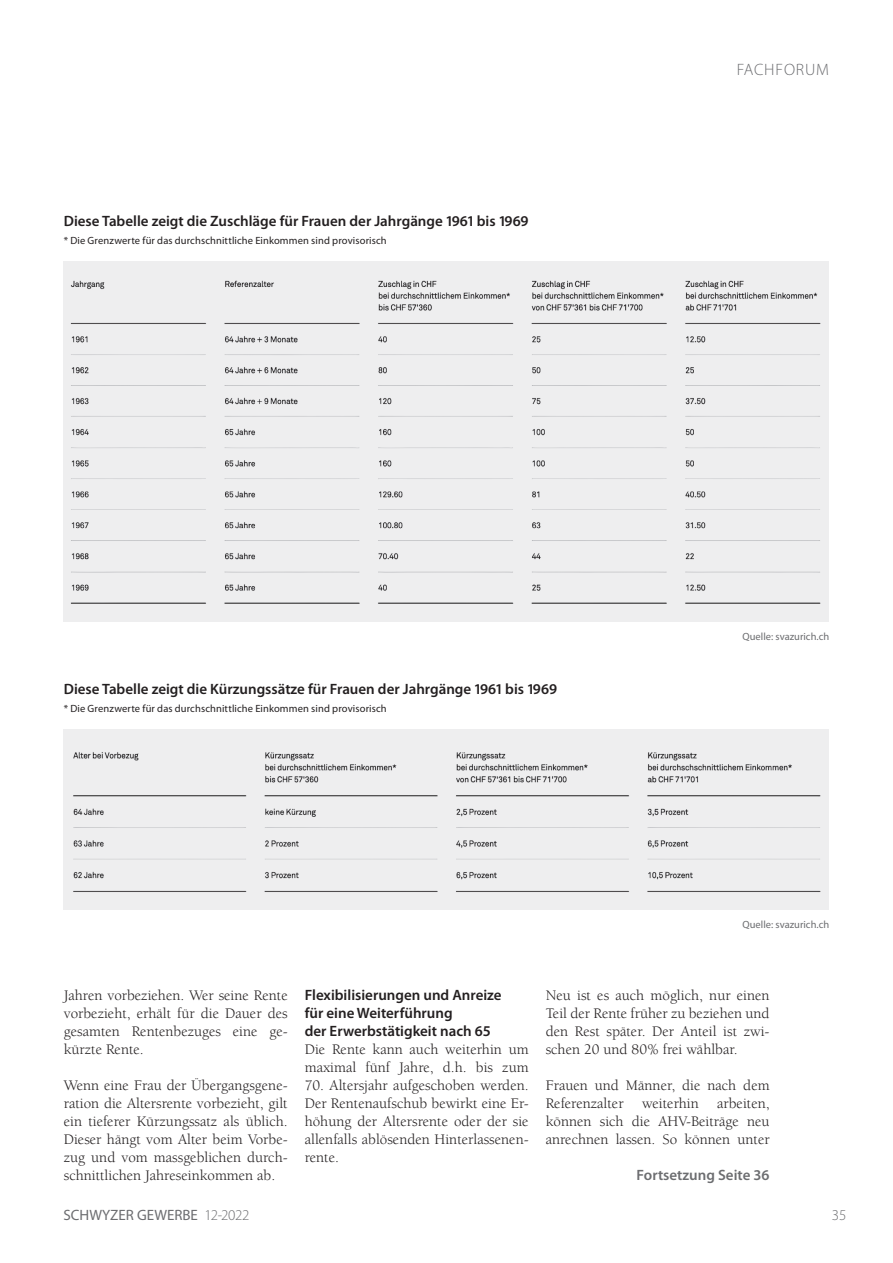
<style>
.page{position:relative;width:893px;height:1263px;background:#fff}
.page>*{position:absolute;margin:0;border:0;box-sizing:border-box;transform-origin:0 0}
.t1{font:300 16.5px "Myriad Pro";letter-spacing:.05em;color:#6c6d70}
.t2{font:15px/18px "Berkeley Std";color:#231f20;text-align:justify}
.t3{font:600 15px/18px "Myriad Pro";color:#231f20}
.t4{font:15px "Myriad Pro";color:#6c6d70}
.t5{font:600 15px "Myriad Pro";color:#6c6d70}
.t6{font:300 15px "Myriad Pro";color:#6c6d70}
.t7{font:10.5px "Myriad Pro";letter-spacing:.01em;color:#231f20}
.t8{font:10.5px "Myriad Pro";color:#6c6d70}
.s1{font-weight:300}
</style>
<div class="page">
<div style="left:64px;top:730px;width:765px;height:180px;background:#eeeeef"></div>
<div style="left:64px;top:262px;width:765px;height:360px;background:#eeeeef"></div>
<img style="left:73px;top:752px;width:748px;height:140px">
<img style="left:70px;top:280px;width:751px;height:324px">
<p class="t3" style="left:64px;top:212px;width:466px">Diese Tabelle zeigt die Zuschläge für Frauen der Jahrgänge 1961 bis 1969</p>
<p class="t7" style="left:64px;top:235px;width:324px">* Die Grenzwerte für das durchschnittliche Einkommen sind provisorisch</p>
<p class="t3" style="left:64px;top:680px;width:495px">Diese Tabelle zeigt die Kürzungssätze für Frauen der Jahrgänge 1961 bis 1969</p>
<p class="t7" style="left:64px;top:703px;width:324px">* Die Grenzwerte für das durchschnittliche Einkommen sind provisorisch</p>
<p class="t1" style="left:737px;top:60px;width:94px">FACHFORUM</p>
<p class="t8" style="left:743px;top:631px;width:88px">Quelle: svazurich.ch</p>
<p class="t8" style="left:743px;top:919px;width:88px">Quelle: svazurich.ch</p>
<p class="t2" style="left:64px;top:986px;width:225px">Jahren vorbeziehen. Wer seine Rente vorbezieht, erhält für die Dauer des gesamten Rentenbezuges eine ge&shy;kürzte Rente.</p>
<p class="t2" style="left:64px;top:1076px;width:225px">Wenn eine Frau der Übergangsgene&shy;ration die Altersrente vorbezieht, gilt ein tieferer Kürzungssatz als üblich.<br>Dieser hängt vom Alter beim Vorbe&shy;zug und vom massgeblichen durch&shy;schnittlichen Jahreseinkommen ab.</p>
<p class="t4" style="left:64px;top:1207px;width:188px">SCHWYZER GEWERBE <span class="s1">12-2022</span></p>
<p class="t3" style="left:305px;top:986px;width:198px">Flexibilisierungen und Anreize für eine Weiterführung<br>der Erwerbstätigkeit nach 65</p>
<p class="t2" style="left:305px;top:1040px;width:225px">Die Rente kann auch weiterhin um maximal fünf Jahre, d.h. bis zum</p>
<p class="t2" style="left:305px;top:1076px;width:225px">70. Altersjahr aufgeschoben werden.<br>Der Rentenaufschub bewirkt eine Er&shy;höhung der Altersrente oder der sie allenfalls ablösenden Hinterlassenen&shy;rente.</p>
<p class="t2" style="left:546px;top:986px;width:225px">Neu ist es auch möglich, nur einen Teil der Rente früher zu beziehen und den Rest später. Der Anteil ist zwi&shy;schen 20 und 80% frei wählbar.</p>
<p class="t2" style="left:546px;top:1076px;width:225px">Frauen und Männer, die nach dem Referenzalter weiterhin arbeiten, können sich die AHV-Beiträge neu anrechnen lassen. So können unter</p>
<p class="t5" style="left:637px;top:1166px;width:135px">Fortsetzung Seite 36</p>
<p class="t6" style="left:832px;top:1207px;width:16px">35</p>
</div>
